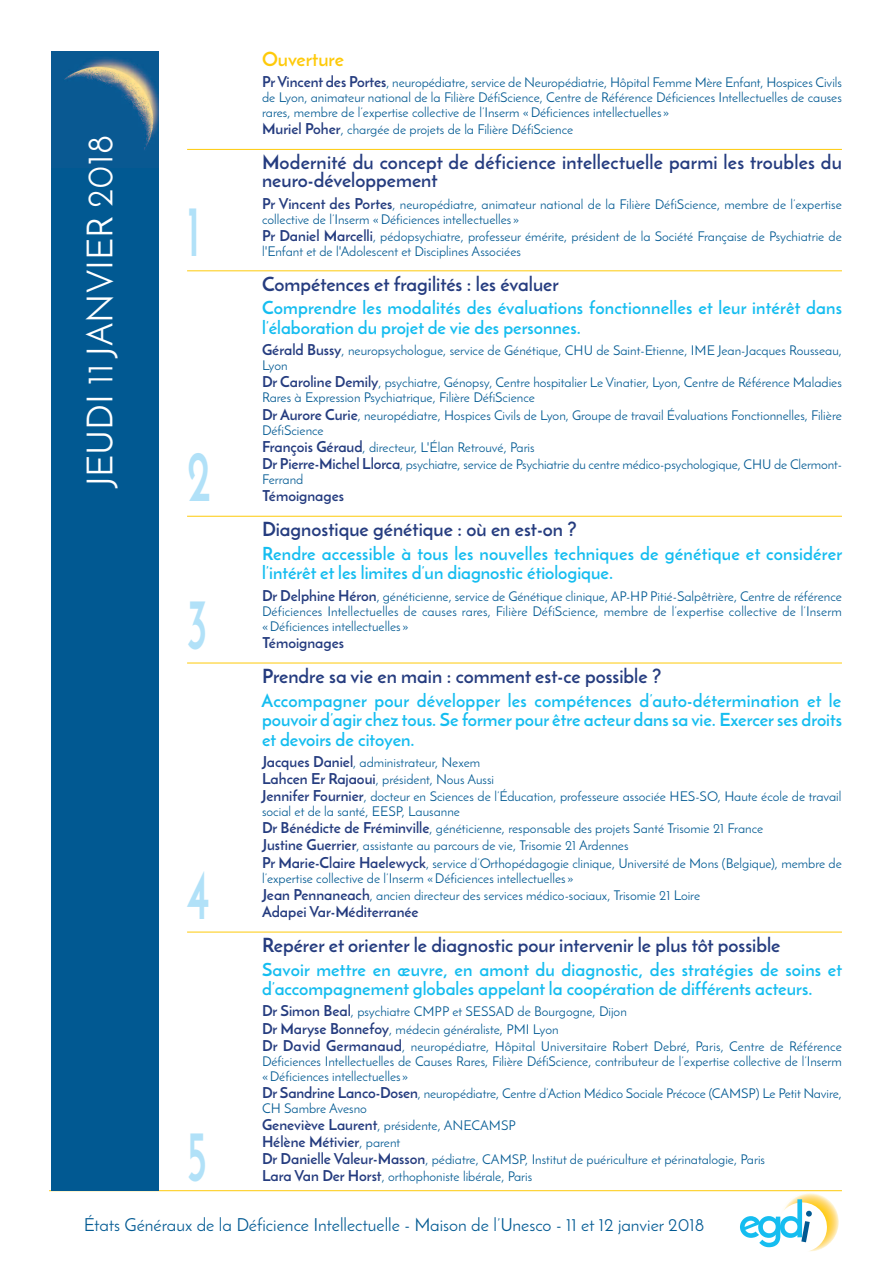
<style>
.page{position:relative;width:893px;height:1263px;background:#fff}
.page>*{position:absolute;margin:0;border:0;box-sizing:border-box;transform-origin:0 0}
.t1{font:700 72px/147.6px "Josefin Sans";color:#b1e1f8;scale:.6 1}
.t2{font:36px "Josefin Sans";color:#fff}
.t3{font:700 19.5px/18px "Josefin Sans";color:#253c7f}
.t4{font:700 19.5px "Josefin Sans";color:#feca0a}
.t5{font:700 18px/19.5px "Josefin Sans";color:#15bdf0}
.t6{font:18px "Josefin Sans";color:#015992}
.t7{font:700 15px "Josefin Sans";color:#253c7f}
.t8{font:13.5px/15px "Josefin Sans";color:#015992}
.s1{font-weight:700;font-size:15px;color:#253c7f}
.s2{font-weight:400;font-size:13.5px;color:#015992}
</style>
<div class="page">
<svg style="left:740px;top:1193px;width:99px;height:58px"></svg>
<hr style="left:49px;top:1190px;width:793px;height:1px;background:#feca0a">
<hr style="left:187px;top:149px;width:655px;height:1px;background:#feca0a">
<hr style="left:187px;top:270px;width:655px;height:1px;background:#feca0a">
<hr style="left:187px;top:516px;width:655px;height:1px;background:#feca0a">
<hr style="left:187px;top:663px;width:655px;height:1px;background:#feca0a">
<hr style="left:187px;top:932px;width:655px;height:1px;background:#feca0a">
<div style="left:51px;top:51px;width:107px;height:1140px;background:#015992"></div>
<img style="left:64px;top:56px;width:94px;height:95px">
<h2 class="t2" style="left:78px;top:487px;width:354px;rotate:-90deg">JEUDI 11 JANVIER 2018</h2>
<h1 class="t1" style="left:187px;top:157px;width:24px">1</h1>
<h1 class="t1" style="left:187px;top:401px;width:41px">2<br>3</h1>
<h1 class="t1" style="left:187px;top:819px;width:39px">4</h1>
<h1 class="t1" style="left:187px;top:1081px;width:34px">5</h1>
<h3 class="t4" style="left:262px;top:47px;width:83px">Ouverture</h3>
<p class="t8" style="left:262px;top:75px;width:581px;text-align:justify"><span class="s1">PrVincent des Portes</span>, neuropédiatre, service de Neuropédiatrie, Hôpital Femme Mère Enfant, Hospices Civils de Lyon, animateur national de la Filière DéfiScience, Centre de Référence Déficiences Intellectuelles de causes rares, membre de l’expertise collective de l’Inserm «Déficiences intellectuelles »</p>
<p class="t8" style="left:262px;top:122px;width:313px"><span class="s1">Muriel Poher</span>, chargée de projets de la Filière DéfiScience</p>
<h3 class="t3" style="left:262px;top:153px;width:581px">Modernité du concept de déficience intellectuelle parmi les troubles du neuro-développement</h3>
<p class="t8" style="left:262px;top:196px;width:581px"><span class="s1">Pr Vincent des Portes</span>, neuropédiatre, animateur national de la Filière DéfiScience, membre de l’expertise collective de l’Inserm «Déficiences intellectuelles »</p>
<p class="t8" style="left:262px;top:228px;width:581px"><span class="s1">Pr Daniel Marcelli</span>, pédopsychiatre, professeur émérite, président de la Société Française de Psychiatrie de l'Enfant et de l'Adolescent et Disciplines Associées</p>
<h3 class="t3" style="left:262px;top:275px;width:298px">Compétences et fragilités : les évaluer</h3>
<h3 class="t5" style="left:262px;top:298px;width:581px">Comprendre les modalités des évaluations fonctionnelles et leur intérêt dans l’élaboration du projet de vie des personnes.</h3>
<p class="t8" style="left:262px;top:343px;width:581px"><span class="s1">Gérald Bussy</span>, neuropsychologue, service de Génétique, CHU de Saint-Etienne, IME Jean-Jacques Rousseau,<br>Lyon</p>
<p class="t8" style="left:262px;top:375px;width:581px"><span class="s1">Dr Caroline Demily</span>, psychiatre, Génopsy, Centre hospitalier Le Vinatier, Lyon, Centre de Référence Maladies<br>Rares à Expression Psychiatrique, Filière DéfiScience</p>
<p class="t8" style="left:262px;top:407px;width:581px"><span class="s1">Dr Aurore Curie</span>, neuropédiatre, Hospices Civils de Lyon, Groupe de travail Évaluations Fonctionnelles, Filière<br>DéfiScience</p>
<p class="t8" style="left:262px;top:438px;width:581px;line-height:17.1px"><span class="s1">François Géraud</span>, directeur, L'Élan Retrouvé, Paris<br><span class="s1">Dr Pierre-Michel Llorca</span>, psychiatre, service de Psychiatrie du centre médico-psychologique, CHU de Clermont-</p>
<p class="t8" style="left:262px;top:471px;width:43px">Ferrand</p>
<p class="t7" style="left:262px;top:486px;width:83px">Témoignages</p>
<h3 class="t3" style="left:262px;top:520px;width:316px">Diagnostique génétique : où en est-on ?</h3>
<h3 class="t5" style="left:262px;top:543px;width:582px">Rendre accessible à tous les nouvelles techniques de génétique et considérer l’intérêt et les limites d’un diagnostic étiologique.</h3>
<p class="t8" style="left:262px;top:588px;width:581px;text-align:justify"><span class="s1">Dr Delphine Héron</span>, généticienne, service de Génétique clinique, AP-HP Pitié-Salpêtrière, Centre de référence Déficiences Intellectuelles de causes rares, Filière DéfiScience, membre de l’expertise collective de l’Inserm «Déficiences intellectuelles »</p>
<p class="t7" style="left:262px;top:633px;width:83px">Témoignages</p>
<h3 class="t3" style="left:262px;top:667px;width:401px">Prendre sa vie en main : comment est-ce possible ?</h3>
<h3 class="t5" style="left:262px;top:690px;width:582px;text-align:justify">Accompagner pour développer les compétences d’auto-détermination et le pouvoir d’agir chez tous. Se former pour être acteur dans sa vie. Exercer ses droits et devoirs de citoyen.</h3>
<p class="t8" style="left:262px;top:753px;width:581px;line-height:17.1px"><span class="s1">Jacques Daniel</span>, administrateur, Nexem<br><span class="s1">Lahcen Er Rajaoui</span>, président, Nous Aussi<br><span class="s1">Jennifer Fournier</span>, docteur en Sciences de l’Éducation, professeure associée HES-SO, Haute école de travail</p>
<p class="t8" style="left:262px;top:803px;width:581px;line-height:17.1px">social et de la santé, EESP, Lausanne<br><span class="s1">Dr Bénédicte de Fréminville</span>, généticienne, responsable des projets Santé Trisomie 21 France<br><span class="s1">Justine Guerrier</span>, assistante au parcours de vie, Trisomie 21 Ardennes<br><span class="s1">Pr Marie-Claire Haelewyck</span>, service d’Orthopédagogie clinique, Université de Mons (Belgique), membre de</p>
<p class="t8" style="left:262px;top:869px;width:440px;line-height:17.1px">l’expertise collective de l’Inserm «Déficiences intellectuelles »<br><span class="s1">Jean Pennaneach</span>, ancien directeur des services médico-sociaux, Trisomie 21 Loire</p>
<p class="t7" style="left:262px;top:902px;width:158px">Adapei Var-Méditerranée</p>
<h3 class="t3" style="left:262px;top:936px;width:520px">Repérer et orienter le diagnostic pour intervenir le plus tôt possible</h3>
<h3 class="t5" style="left:262px;top:959px;width:582px">Savoir mettre en œuvre, en amont du diagnostic, des stratégies de soins et d’accompagnement globales appelant la coopération de différents acteurs.</h3>
<p class="t8" style="left:262px;top:1003px;width:581px;line-height:17.1px"><span class="s1">Dr Simon Beal</span>, psychiatre CMPP et SESSAD de Bourgogne, Dijon<br><span class="s1">Dr Maryse Bonnefoy</span>, médecin généraliste, PMI Lyon<br><span class="s1">Dr David Germanaud</span>, neuropédiatre, Hôpital Universitaire Robert Debré, Paris, Centre de Référence</p>
<p class="t8" style="left:262px;top:1053px;width:581px">Déficiences Intellectuelles de Causes Rares, Filière DéfiScience, contributeur de l’expertise collective de l’Inserm «Déficiences intellectuelles »</p>
<p class="t8" style="left:262px;top:1085px;width:581px"><span class="s1">Dr Sandrine Lanco-Dosen</span>, neuropédiatre, Centre d’Action Médico Sociale Précoce (CAMSP) Le Petit Navire,<br>CH Sambre Avesno</p>
<p class="t8" style="left:262px;top:1118px;width:255px"><span class="s1">Geneviève Laurent</span>, présidente, ANECAMSP</p>
<p class="t7" style="left:262px;top:1132px;width:140px">Hélène Métivier<span class="s2">, parent</span></p>
<p class="t8" style="left:262px;top:1151px;width:504px;line-height:17.1px"><span class="s1">Dr Danielle Valeur-Masson</span>, pédiatre, CAMSP, Institut de puériculture et périnatalogie, Paris<br><span class="s1">Lara Van Der Horst</span>, orthophoniste libérale, Paris</p>
<h3 class="t6" style="left:84px;top:1214px;width:622px">États Généraux de la Déficience Intellectuelle - Maison de l’Unesco - 11 et 12 janvier 2018</h3>
</div>
